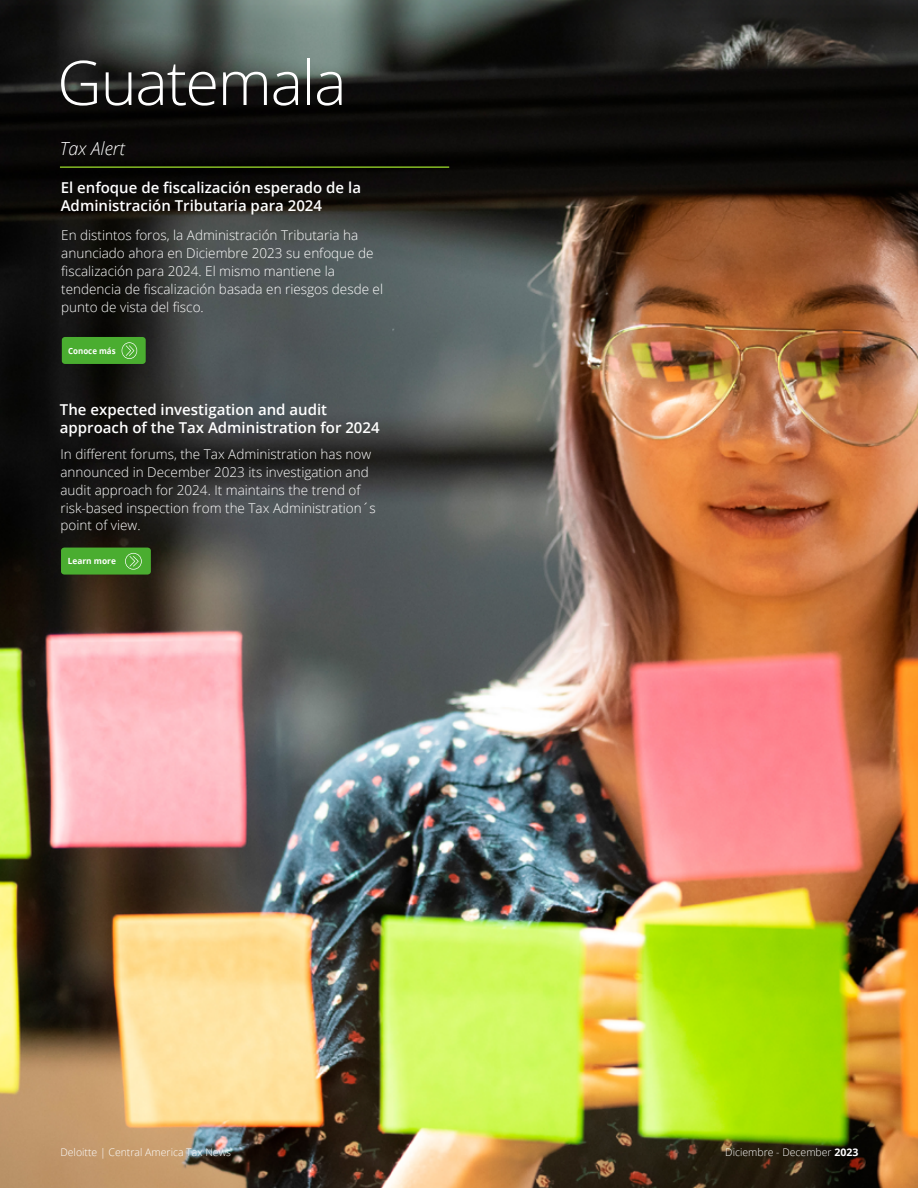
<style>
.page{position:relative;width:918px;height:1188px;background:#fff}
.page>*{position:absolute;margin:0;border:0;box-sizing:border-box;transform-origin:0 0}
.t1{font:300 61.5px "Open Sans";letter-spacing:-.025em;color:#fff}
.t2{font:italic 300 18px "Open Sans";color:#fff}
.t3{font:600 15px/18px "Open Sans";color:#fff}
.t4{font:300 13.5px/18px "Open Sans";color:#fff}
.t5{font:300 10.5px "Open Sans";color:#fff}
.t6{font:700 8.55px "Open Sans";color:#fff}
.t7{font:700 8.55px "Open Sans";color:#fff;scale:.93 1}
.s1{font-weight:700}
</style>
<div class="page">
<img style="left:0;top:0;width:918px;height:1188px">
<div style="left:61px;top:548px;width:90px;height:27px;background:#4aad30;border-radius:3px"></div>
<svg style="left:125px;top:553px;width:17px;height:17px"></svg>
<div style="left:62px;top:337px;width:84px;height:27px;background:#4aad30;border-radius:3px"></div>
<svg style="left:122px;top:342px;width:15px;height:17px"></svg>
<hr style="left:60px;top:166px;width:389px;height:2px;background:#86bc25">
<h1 class="t1" style="left:57px;top:41px;width:291px">Guatemala</h1>
<h2 class="t2" style="left:60px;top:136px;width:67px">Tax Alert</h2>
<p class="t3" style="left:61px;top:179px;width:302px">El enfoque de fiscalización esperado de la<br>Administración Tributaria para 2024</p>
<p class="t4" style="left:61px;top:225px;width:323px">En distintos foros, la Administración Tributaria ha anunciado ahora en Diciembre 2023 su enfoque de fiscalización para 2024. El mismo mantiene la tendencia de fiscalización basada en riesgos desde el punto de vista del fisco.</p>
<p class="t7" style="left:68px;top:345px;width:53px">Conoce más</p>
<p class="t3" style="left:60px;top:400px;width:321px">The expected investigation and audit approach of the Tax Administration for 2024</p>
<p class="t4" style="left:60px;top:444px;width:317px">In different forums, the Tax Administration has now announced in December 2023 its investigation and audit approach for 2024. It maintains the trend of risk-based inspection from the Tax Administration´s point of view.</p>
<p class="t6" style="left:68px;top:555px;width:50px">Learn more</p>
<p class="t5" style="left:60px;top:1145px;width:172px">Deloitte | Central America Tax News</p>
<p class="t5" style="left:725px;top:1145px;width:135px">Diciembre - December <span class="s1">2023</span></p>
</div>
